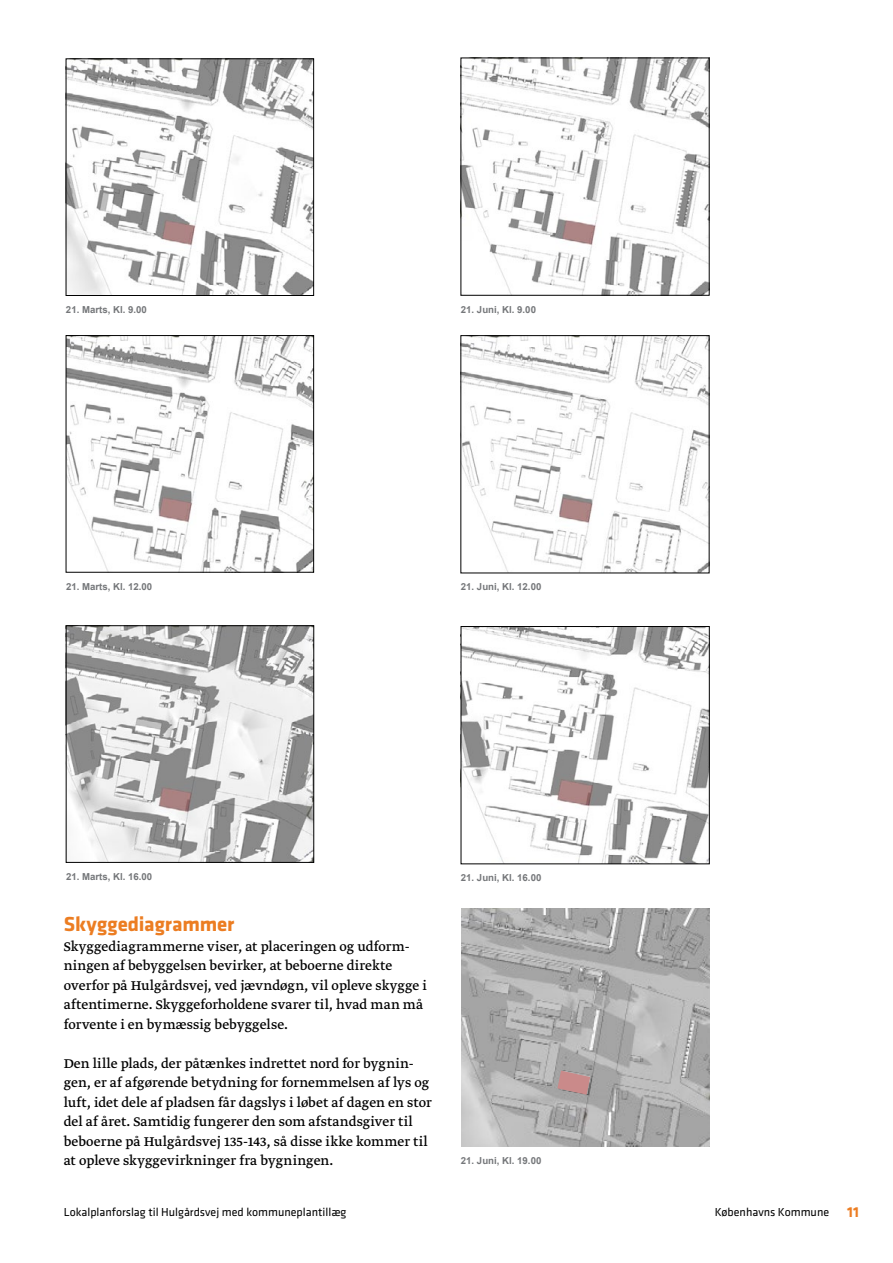
<style>
.page{position:relative;width:893px;height:1263px;background:#fff}
.page>*{position:absolute;margin:0;border:0;box-sizing:border-box;transform-origin:0 0}
.t1{font:700 21px "Klavika";letter-spacing:-.005em;color:#ec7d22}
.t2{font:15px/19.5px "Greta Text";color:#000}
.t3{font:12px "Klavika";color:#000}
.t4{font:700 9.6px "Arial";color:#75777a}
.s1{font-weight:700;font-size:15px;color:#ec7d22}
</style>
<div class="page">
<img style="left:462px;top:908px;width:247px;height:239px">
<svg style="left:557px;top:1070px;width:33px;height:25px"></svg>
<img style="left:463px;top:338px;width:244px;height:233px">
<img style="left:463px;top:60px;width:244px;height:233px">
<img style="left:463px;top:628px;width:244px;height:234px">
<img style="left:68px;top:61px;width:244px;height:233px">
<img style="left:68px;top:337px;width:244px;height:233px">
<img style="left:68px;top:628px;width:244px;height:232px">
<div style="left:66px;top:59px;width:248px;height:237px;border:1px solid #000"></div>
<div style="left:66px;top:335px;width:248px;height:237px;border:1px solid #000"></div>
<p class="t4" style="left:66px;top:306px;width:82px">21. Marts, Kl. 9.00</p>
<p class="t4" style="left:66px;top:583px;width:88px">21. Marts, Kl. 12.00</p>
<p class="t4" style="left:461px;top:306px;width:77px">21. Juni, Kl. 9.00</p>
<p class="t4" style="left:461px;top:583px;width:82px">21. Juni, Kl. 12.00</p>
<p class="t4" style="left:66px;top:873px;width:88px">21. Marts, Kl. 16.00</p>
<h1 class="t1" style="left:64px;top:913px;width:172px">skyggediagrammer</h1>
<p class="t2" style="left:64px;top:937px;width:365px">Skyggediagrammerne viser, at placeringen og udform&shy;ningen af bebyggelsen bevirker, at beboerne direkte overfor på Hulgårdsvej, ved jævndøgn, vil opleve skygge i aftentimerne. Skyggeforholdene svarer til, hvad man må forvente i en bymæssig bebyggelse.</p>
<p class="t2" style="left:64px;top:1054px;width:369px">Den lille plads, der påtænkes indrettet nord for bygnin&shy;gen, er af afgørende betydning for fornemmelsen af lys og luft, idet dele af pladsen får dagslys i løbet af dagen en stor del af året. Samtidig fungerer den som afstandsgiver til beboerne på Hulgårdsvej 135-143, så disse ikke kommer til at opleve skyggevirkninger fra bygningen.</p>
<p class="t4" style="left:461px;top:874px;width:82px">21. Juni, Kl. 16.00</p>
<p class="t4" style="left:461px;top:1157px;width:82px">21. Juni, Kl. 19.00</p>
<p class="t3" style="left:64px;top:1207px;width:284px">Lokalplanforslag til Hulgårdsvej med kommuneplantillæg</p>
<p class="t3" style="left:715px;top:1207px;width:146px">Københavns Kommune <span class="s1">11</span></p>
</div>
